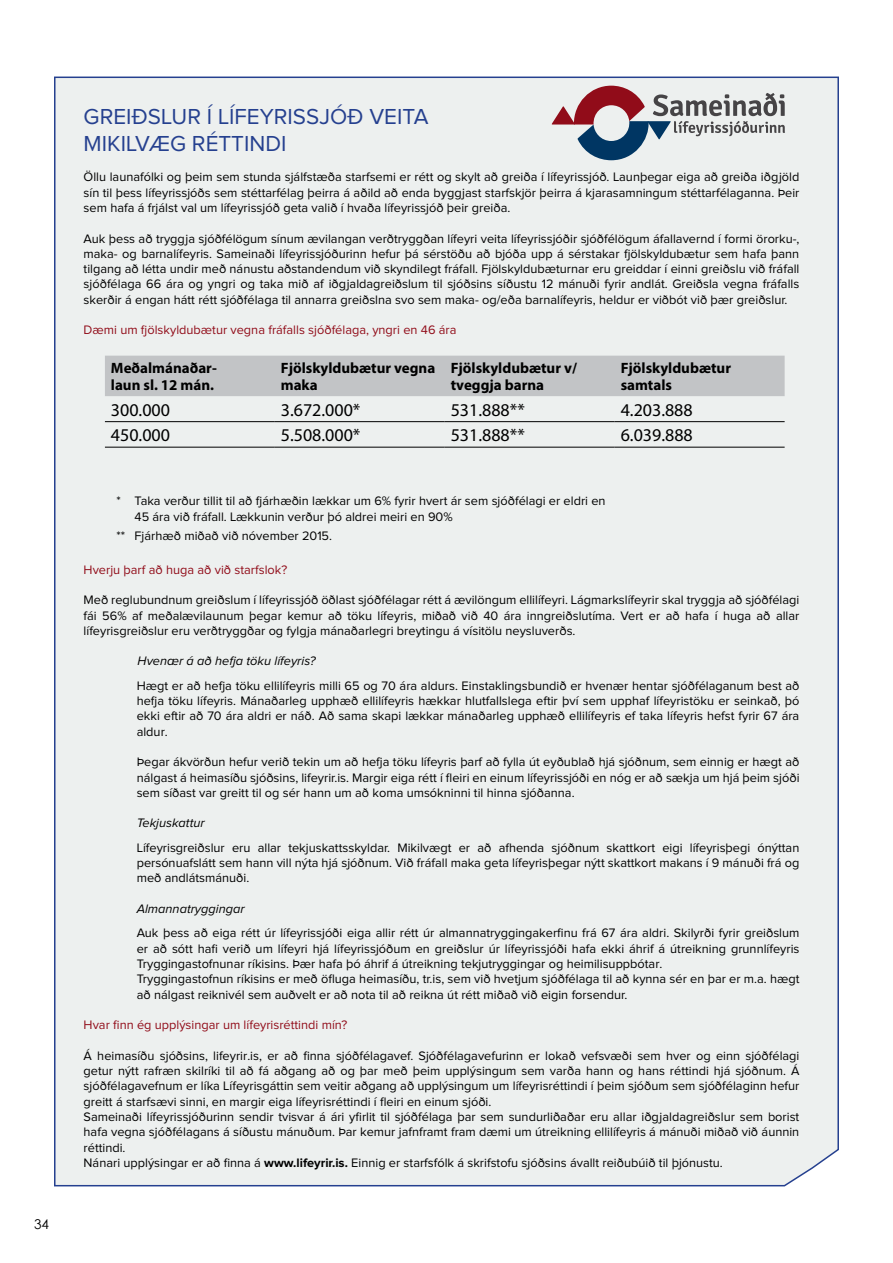
<style>
.page{position:relative;width:893px;height:1263px;background:#fff}
.page>*{position:absolute;margin:0;border:0;box-sizing:border-box;transform-origin:0 0}
.t1{font:22.5px/27px "Proxima Nova";color:#25408f}
.t2{font:18px "Myriad Pro";color:#000}
.t3{font:700 15px/17.2px "Myriad Pro";color:#000}
.t4{font:13.5px "Century Gothic";color:#000}
.t5{font:12.75px/15.3px "Proxima Nova";color:#000;text-align:justify}
.t6{font:12.75px "Proxima Nova";color:#910c19}
.t7{font:italic 12.75px "Proxima Nova";color:#000}
.s1{font-weight:700}
</style>
<div class="page">
<div style="left:54px;top:76px;width:785px;height:1111px;background:#edf0ef"></div>
<div style="left:105px;top:356px;width:680px;height:40px;background:#c2c4c6"></div>
<hr style="left:105px;top:421px;width:170px;height:1px;background:#000">
<hr style="left:275px;top:421px;width:170px;height:1px;background:#000">
<hr style="left:445px;top:421px;width:170px;height:1px;background:#000">
<hr style="left:615px;top:421px;width:170px;height:1px;background:#000">
<hr style="left:105px;top:447px;width:170px;height:1px;background:#000">
<hr style="left:275px;top:447px;width:170px;height:1px;background:#000">
<hr style="left:445px;top:447px;width:170px;height:1px;background:#000">
<hr style="left:615px;top:447px;width:170px;height:1px;background:#000">
<svg style="left:552px;top:86px;width:233px;height:74px;background:#bab4b9"></svg>
<p class="t4" style="left:34px;top:1214px;width:16px">34</p>
<h1 class="t1" style="left:84px;top:104px;width:346px">GREIÐSLUR Í LÍFEYRISSJÓÐ VEITA<br>MIKILVÆG RÉTTINDI</h1>
<p class="t5" style="left:84px;top:170px;width:717px">Öllu launafólki og þeim sem stunda sjálfstæða starfsemi er rétt og skylt að greiða í lífeyrissjóð. Launþegar eiga að greiða iðgjöld sín til þess lífeyrissjóðs sem stéttarfélag þeirra á aðild að enda byggjast starfskjör þeirra á kjarasamningum stéttarfélaganna. Þeir sem hafa á frjálst val um lífeyrissjóð geta valið í hvaða lífeyrissjóð þeir greiða.</p>
<p class="t5" style="left:84px;top:231px;width:717px">Auk þess að tryggja sjóðfélögum sínum ævilangan verðtryggðan lífeyri veita lífeyrissjóðir sjóðfélögum áfallavernd í formi örorku-, maka- og barnalífeyris. Sameinaði lífeyrissjóðurinn hefur þá sérstöðu að bjóða upp á sérstakar fjölskyldubætur sem hafa þann tilgang að létta undir með nánustu aðstandendum við skyndilegt fráfall. Fjölskyldubæturnar eru greiddar í einni greiðslu við fráfall sjóðfélaga 66 ára og yngri og taka mið af iðgjaldagreiðslum til sjóðsins síðustu 12 mánuði fyrir andlát. Greiðsla vegna fráfalls skerðir á engan hátt rétt sjóðfélaga til annarra greiðslna svo sem maka- og/eða barnalífeyris, heldur er viðbót við þær greiðslur.</p>
<p class="t6" style="left:84px;top:324px;width:374px">Dæmi um fjölskyldubætur vegna fráfalls sjóðfélaga, yngri en 46 ára</p>
<p class="t3" style="left:111px;top:359px;width:107px">Meðalmánaðar&shy;laun sl. 12 mán.</p>
<p class="t3" style="left:281px;top:359px;width:156px">Fjölskyldubætur vegna maka</p>
<p class="t3" style="left:451px;top:359px;width:128px">Fjölskyldubætur v/ tveggja barna</p>
<p class="t3" style="left:621px;top:359px;width:112px">Fjölskyldubætur samtals</p>
<h2 class="t2" style="left:111px;top:398px;width:61px">300.000</h2>
<h2 class="t2" style="left:281px;top:398px;width:81px">3.672.000*</h2>
<h2 class="t2" style="left:451px;top:398px;width:76px">531.888**</h2>
<h2 class="t2" style="left:621px;top:398px;width:74px">4.203.888</h2>
<h2 class="t2" style="left:111px;top:424px;width:61px">450.000</h2>
<h2 class="t2" style="left:281px;top:424px;width:81px">5.508.000*</h2>
<h2 class="t2" style="left:451px;top:424px;width:76px">531.888**</h2>
<h2 class="t2" style="left:621px;top:424px;width:74px">6.039.888</h2>
<p class="t5" style="left:135px;top:494px;width:472px;text-indent:-18px">* Taka verður tillit til að fjárhæðin lækkar um 6% fyrir hvert ár sem sjóðfélagi er eldri en<br>45 ára við fráfall. Lækkunin verður þó aldrei meiri en 90%</p>
<p class="t5" style="left:117px;top:529px;width:217px">** Fjárhæð miðað við nóvember 2015.</p>
<p class="t6" style="left:84px;top:564px;width:205px">Hverju þarf að huga að við starfslok?</p>
<p class="t5" style="left:84px;top:593px;width:717px">Með reglubundnum greiðslum í lífeyrissjóð öðlast sjóðfélagar rétt á ævilöngum ellilífeyri. Lágmarkslífeyrir skal tryggja að sjóðfélagi fái 56% af meðalævilaunum þegar kemur að töku lífeyris, miðað við 40 ára inngreiðslutíma. Vert er að hafa í huga að allar lífeyrisgreiðslur eru verðtryggðar og fylgja mánaðarlegri breytingu á vísitölu neysluverðs.</p>
<p class="t7" style="left:138px;top:655px;width:179px">Hvenær á að hefja töku lífeyris?</p>
<p class="t5" style="left:137px;top:678px;width:664px">Hægt er að hefja töku ellilífeyris milli 65 og 70 ára aldurs. Einstaklingsbundið er hvenær hentar sjóðfélaganum best að hefja töku lífeyris. Mánaðarleg upphæð ellilífeyris hækkar hlutfallslega eftir því sem upphaf lífeyristöku er seinkað, þó ekki eftir að 70 ára aldri er náð. Að sama skapi lækkar mánaðarleg upphæð ellilífeyris ef taka lífeyris hefst fyrir 67 ára aldur.</p>
<p class="t5" style="left:137px;top:755px;width:664px">Þegar ákvörðun hefur verið tekin um að hefja töku lífeyris þarf að fylla út eyðublað hjá sjóðnum, sem einnig er hægt að nálgast á heimasíðu sjóðsins, lifeyrir.is. Margir eiga rétt í fleiri en einum lífeyrissjóði en nóg er að sækja um hjá þeim sjóði sem síðast var greitt til og sér hann um að koma umsókninni til hinna sjóðanna.</p>
<p class="t7" style="left:137px;top:817px;width:69px">Tekjuskattur</p>
<p class="t5" style="left:137px;top:840px;width:664px">Lífeyrisgreiðslur eru allar tekjuskattsskyldar. Mikilvægt er að afhenda sjóðnum skattkort eigi lífeyrisþegi ónýttan persónuafslátt sem hann vill nýta hjá sjóðnum. Við fráfall maka geta lífeyrisþegar nýtt skattkort makans í 9 mánuði frá og með andlátsmánuði.</p>
<p class="t7" style="left:137px;top:903px;width:109px">Almannatryggingar</p>
<p class="t5" style="left:137px;top:926px;width:664px;text-align:left">Auk þess að eiga rétt úr lífeyrissjóði eiga allir rétt úr almannatryggingakerfinu frá 67 ára aldri. Skilyrði fyrir greiðslum er að sótt hafi verið um lífeyri hjá lífeyrissjóðum en greiðslur úr lífeyrissjóði hafa ekki áhrif á útreikning grunnlífeyris Tryggingastofnunar ríkisins. Þær hafa þó áhrif á útreikning tekjutryggingar og heimilisuppbótar.<br>Tryggingastofnun ríkisins er með öfluga heimasíðu, tr.is, sem við hvetjum sjóðfélaga til að kynna sér en þar er m.a. hægt að nálgast reiknivél sem auðvelt er að nota til að reikna út rétt miðað við eigin forsendur.</p>
<p class="t6" style="left:84px;top:1019px;width:265px">Hvar finn ég upplýsingar um lífeyrisréttindi mín?</p>
<p class="t5" style="left:84px;top:1048px;width:717px;text-align:left">Á heimasíðu sjóðsins, lifeyrir.is, er að finna sjóðfélagavef. Sjóðfélagavefurinn er lokað vefsvæði sem hver og einn sjóðfélagi getur nýtt rafræn skilríki til að fá aðgang að og þar með þeim upplýsingum sem varða hann og hans réttindi hjá sjóðnum. Á sjóðfélagavefnum er líka Lífeyrisgáttin sem veitir aðgang að upplýsingum um lífeyrisréttindi í þeim sjóðum sem sjóðfélaginn hefur greitt á starfsævi sinni, en margir eiga lífeyrisréttindi í fleiri en einum sjóði.<br>Sameinaði lífeyrissjóðurinn sendir tvisvar á ári yfirlit til sjóðfélaga þar sem sundurliðaðar eru allar iðgjaldagreiðslur sem borist hafa vegna sjóðfélagans á síðustu mánuðum. Þar kemur jafnframt fram dæmi um útreikning ellilífeyris á mánuði miðað við áunnin réttindi.<br>Nánari upplýsingar er að finna á <span class="s1">www.lifeyrir.is.</span> Einnig er starfsfólk á skrifstofu sjóðsins ávallt reiðubúið til þjónustu.</p>
</div>
